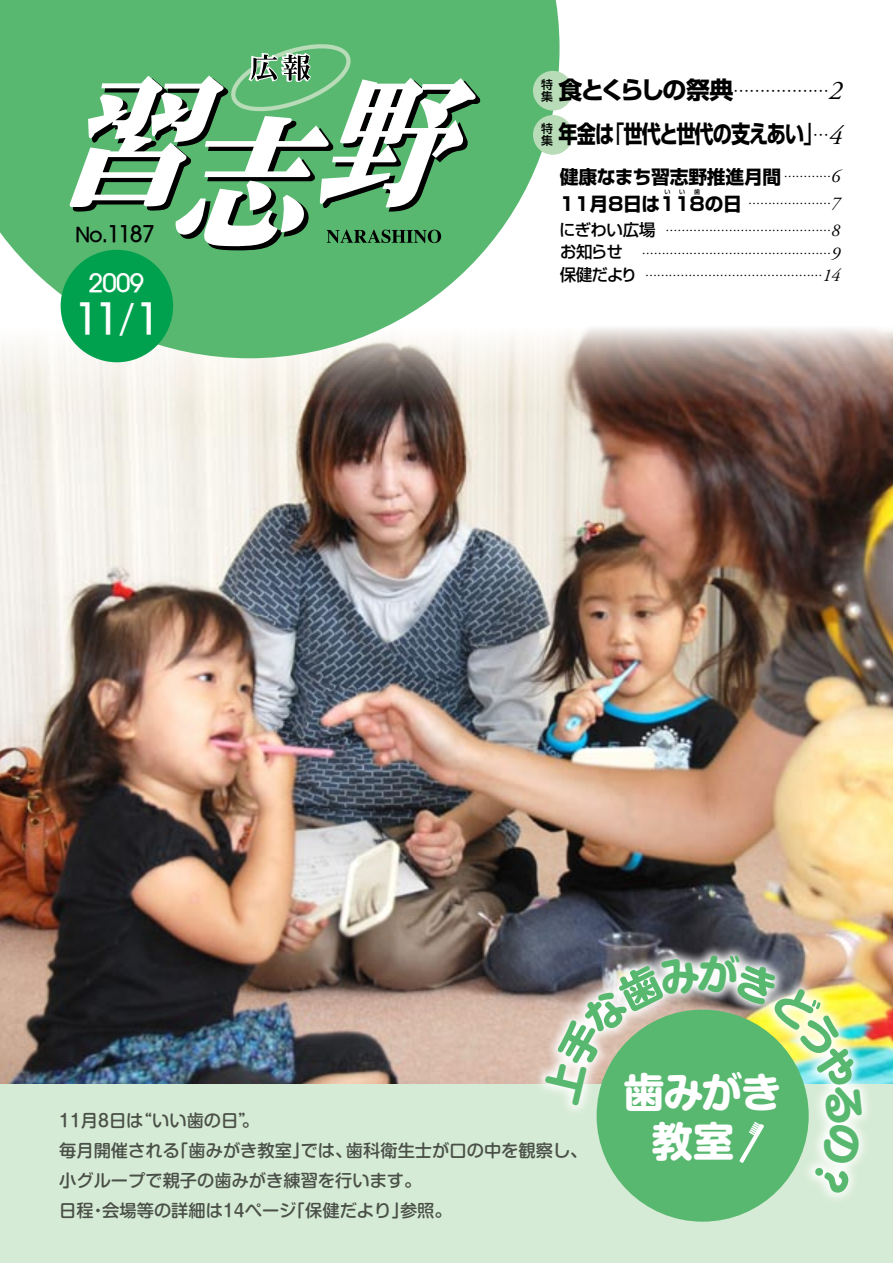
<style>
.page{position:relative;width:893px;height:1263px;background:#fff}
.page>*{position:absolute;margin:0;border:0;box-sizing:border-box;transform-origin:0 0}
.t1{font:700 42.3px "Atilla";color:#fff}
.t2{font:700 41.1px/49.2px "Shin M Go Pro";letter-spacing:-.035em;color:#fff;text-align:center}
.t3{font:700 25.35px "Atilla";color:#fff}
.t4{font:700 24px/44.2px "Shin Go Pr 5";letter-spacing:-.055em;color:#000}
.t5{font:700 22.5px "Atilla";color:#000}
.t6{font:700 18.75px/27px "Shin Go Pr 5";letter-spacing:-.01em;color:#000}
.t7{font:500 17.25px/30px "Shin M Go Pro";color:#595757}
.t8{font:500 16.5px/22.5px "Shin Go Pr 5";letter-spacing:-.04em;color:#000}
.t9{font:700 16.2px "Futo Min A101 Pr 5";color:#000}
.t10{font:700 12px/22.5px "Futo Min A101 Pr 5";color:#000;text-align:justify}
.t11{font:500 11.85px/11.9px "Shin Go Pr 5";color:#000}
.t12{font:500 6px "Shin Go Pr 5";color:#000}
.s1{font-size:20.25px}
.s2{font-family:"Atilla Normal";font-weight:400;font-size:38.1px}
.s3{font-weight:500}
.s4{font-family:"Adobe Garamond Pro";font-weight:400;font-style:italic;font-size:27px}
.s5{font-family:"Adobe Garamond Pro";font-weight:400;font-style:italic;font-size:18px}
</style>
<div class="page">
<img style="left:0;top:425px;width:893px;height:659px">
<svg style="left:0;top:327px;width:893px;height:98px;background:#b4a69e"></svg>
<svg style="left:0;top:0;width:559px;height:358px;fill:#58b870"></svg>
<svg style="left:69px;top:42px;width:411px;height:209px"></svg>
<div style="left:61px;top:250px;width:112px;height:112px;background:#00a14e;border-radius:50%"></div>
<div style="left:533px;top:71px;width:40px;height:40px;background:#b7dcb7;border-radius:50%"></div>
<div style="left:533px;top:115px;width:40px;height:40px;background:#b7dcb7;border-radius:50%"></div>
<div style="left:0;top:1084px;width:893px;height:179px;background:#d6ebd5"></div>
<img style="left:501px;top:892px;width:392px;height:330px">
<svg style="left:541px;top:952px;width:322px;height:244px"></svg>
<p class="t5" style="left:75px;top:219px;width:81px"><span class="s1">No.</span>1187</p>
<p class="t3" style="left:89px;top:266px;width:56px">2009</p>
<p class="t1" style="left:75px;top:290px;width:86px">11<span class="s2">/</span>1</p>
<p class="t4" style="left:559px;top:66px;width:265px">食とくらしの祭典<br>年金は<span class="s3">「</span>世代と世代の支えあい<span class="s3">」</span></p>
<p class="t11" style="left:541px;top:77px;width:13px">特集</p>
<p class="t11" style="left:541px;top:122px;width:13px">特集</p>
<p class="t9" style="left:733px;top:78px;width:111px">………………<span class="s4">2</span></p>
<p class="t9" style="left:813px;top:122px;width:31px">…<span class="s4">4</span></p>
<p class="t6" style="left:558px;top:162px;width:225px">健康なまち習志野推進月間<br>１１月８日は１</p>
<p class="t10" style="left:784px;top:164px;width:58px">…………<span class="s5">6</span></p>
<p class="t10" style="left:748px;top:191px;width:93px">…………………<span class="s5">7</span></p>
<p class="t10" style="left:642px;top:218px;width:200px;text-indent:24px">……………………………………<span class="s5">8 </span>…………………………………………<span class="s5">9 </span>………………………………………<span class="s5">14</span></p>
<p class="t12" style="left:694px;top:186px;width:7px">歯</p>
<p class="t12" style="left:664px;top:186px;width:7px">い</p>
<p class="t12" style="left:679px;top:186px;width:7px">い</p>
<p class="t6" style="left:688px;top:189px;width:56px">８の日</p>
<p class="t6" style="left:673px;top:189px;width:20px">１</p>
<p class="t8" style="left:559px;top:217px;width:98px">にぎわい広場お知らせ<br>保健だより</p>
<p class="t7" style="left:59px;top:1103px;width:530px">11月8日は“いい歯の日”。<br>毎月開催される「歯みがき教室」では、歯科衛生士が口の中を観察し、小グループで親子の歯みがき練習を行います。<br>日程・会場等の詳細は14ページ「保健だより」参照。</p>
<p class="t2" style="left:623px;top:1062px;width:160px">歯みがき教室</p>
</div>
